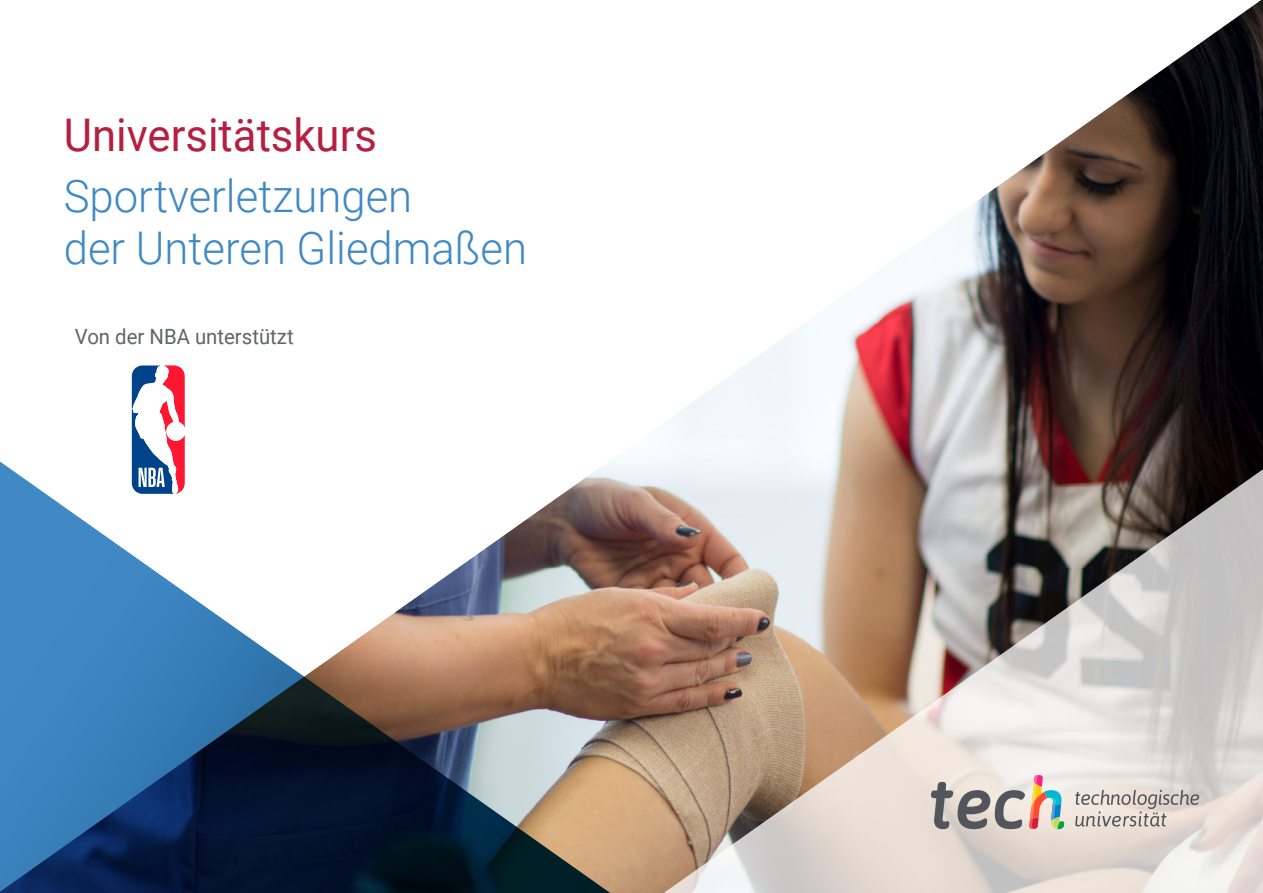
<style>
.page{position:relative;width:1263px;height:893px;background:#fff}
.page>*{position:absolute;margin:0;border:0;box-sizing:border-box;transform-origin:0 0}
.t1{font:300 45px/52.5px "Roboto";color:#4089c5}
.t2{font:45px "Roboto";color:#b61f3f}
.t3{font:21px "Roboto";color:#61646a}
</style>
<div class="page">
<img style="left:131px;top:0;width:1132px;height:454px">
<svg style="left:0;top:446px;width:640px;height:447px"></svg>
<img style="left:634px;top:454px;width:629px;height:439px">
<svg style="left:132px;top:365px;width:53px;height:129px"></svg>
<svg style="left:931px;top:775px;width:133px;height:54px;background:#bbb4ae"></svg>
<svg style="left:1075px;top:790px;width:124px;height:36px;background:#ccc3be"></svg>
<p class="t2" style="left:64px;top:103px;width:315px">Universitätskurs</p>
<p class="t1" style="left:64px;top:168px;width:465px">Sportverletzungen<br>der Unteren Gliedmaßen</p>
<p class="t3" style="left:75px;top:322px;width:220px">Von der NBA unterstützt</p>
</div>
